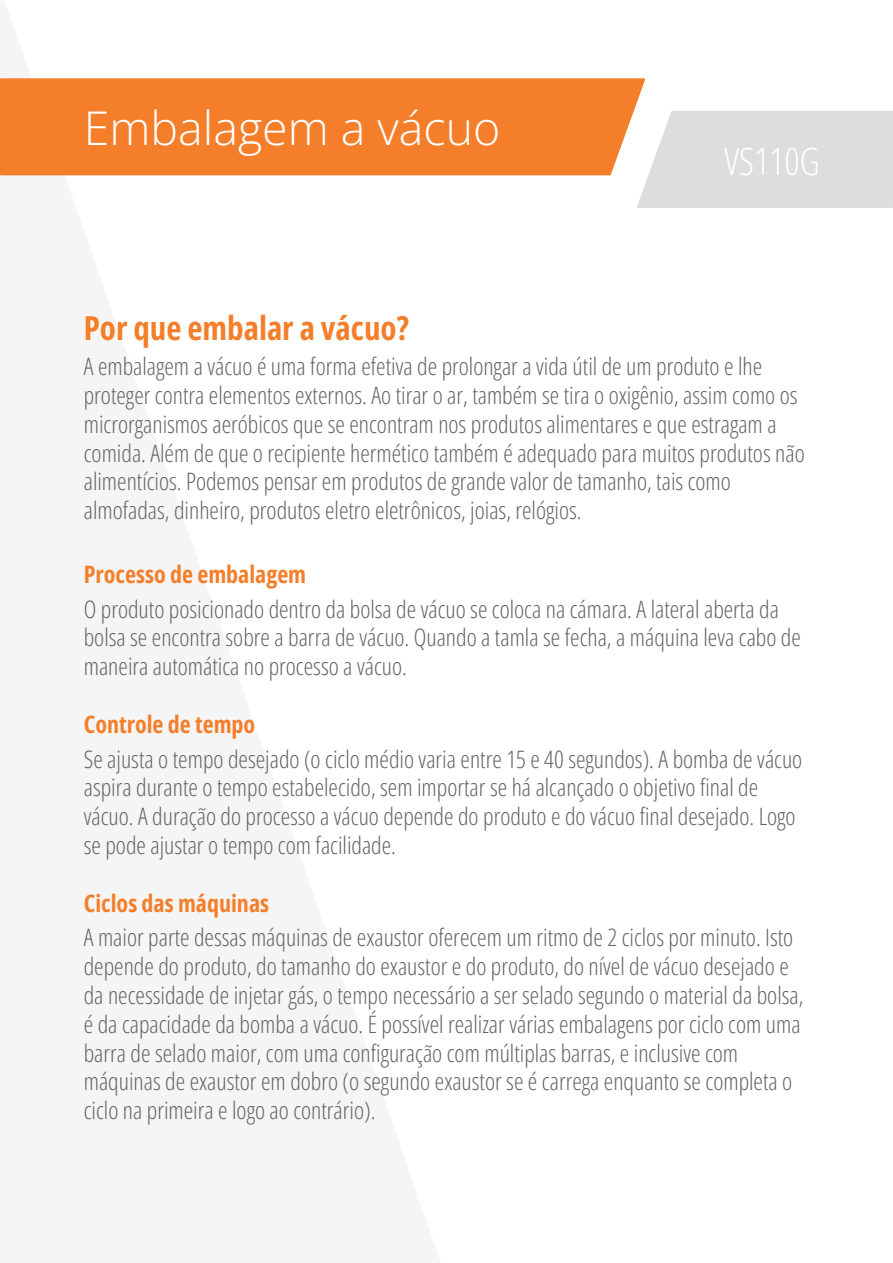
<style>
.page{position:relative;width:893px;height:1263px;background:#fff}
.page>*{position:absolute;margin:0;border:0;box-sizing:border-box;transform-origin:0 0}
.t1{font:46.5px "Open Sans";color:#fff}
.t2{font:37.5px "Open Sans";color:#fff}
.t3{font:33px "Open Sans";color:#f47e29}
.t4{font:24px/28.8px "Open Sans";color:#5f6364}
.t5{font:24px "Open Sans";color:#f47e29}
</style>
<div class="page">
<div style="left:0;top:78px;width:645px;height:97px;background:#f47e29"></div>
<div style="left:637px;top:111px;width:256px;height:97px;background:#dcdddf"></div>
<h1 class="t1" style="left:84px;top:96px;width:418px">Embalagem a vácuo</h1>
<h2 class="t2" style="left:724px;top:136px;width:97px">VS110G</h2>
<h3 class="t3" style="left:84px;top:306px;width:327px">Por que embalar a vácuo?</h3>
<p class="t4" style="left:84px;top:351px;width:722px">A embalagem a vácuo é uma forma efetiva de prolongar a vida útil de um produto e lhe proteger contra elementos externos. Ao tirar o ar, também se tira o oxigênio, assim como os microrganismos aeróbicos que se encontram nos produtos alimentares e que estragam a comida. Além de que o recipiente hermético também é adequado para muitos produtos não alimentícios. Podemos pensar em produtos de grande valor de tamanho, tais como almofadas, dinheiro, produtos eletro eletrônicos, joias, relógios.</p>
<p class="t5" style="left:84px;top:558px;width:224px">Processo de embalagem</p>
<p class="t4" style="left:84px;top:594px;width:719px">O produto posicionado dentro da bolsa de vácuo se coloca na cámara. A lateral aberta da bolsa se encontra sobre a barra de vácuo. Quando a tamla se fecha, a máquina leva cabo de maneira automática no processo a vácuo.</p>
<p class="t5" style="left:84px;top:708px;width:173px">Controle de tempo</p>
<p class="t4" style="left:84px;top:744px;width:720px">Se ajusta o tempo desejado (o ciclo médio varia entre 15 e 40 segundos). A bomba de vácuo aspira durante o tempo estabelecido, sem importar se há alcançado o objetivo final de vácuo. A duração do processo a vácuo depende do produto e do vácuo final desejado. Logo se pode ajustar o tempo com facilidade.</p>
<p class="t5" style="left:84px;top:886px;width:187px">Ciclos das máquinas</p>
<p class="t4" style="left:84px;top:923px;width:721px">A maior parte dessas máquinas de exaustor oferecem um ritmo de 2 ciclos por minuto. Isto depende do produto, do tamanho do exaustor e do produto, do nível de vácuo desejado e da necessidade de injetar gás, o tempo necessário a ser selado segundo o material da bolsa, é da capacidade da bomba a vácuo. É possível realizar várias embalagens por ciclo com uma barra de selado maior, com uma configuração com múltiplas barras, e inclusive com máquinas de exaustor em dobro (o segundo exaustor se é carrega enquanto se completa o ciclo na primeira e logo ao contrário).</p>
</div>
